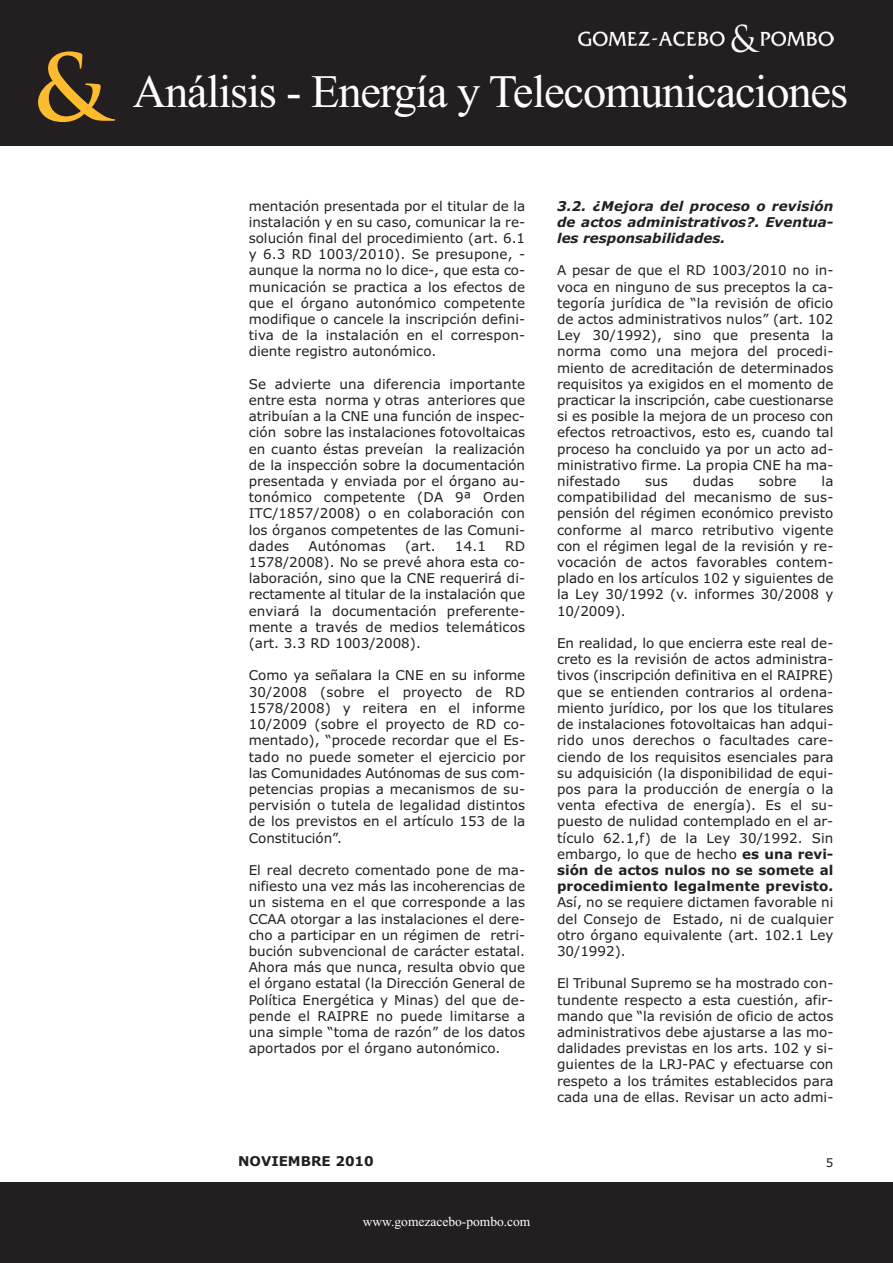
<style>
.page{position:relative;width:893px;height:1263px;background:#fff}
.page>*{position:absolute;margin:0;border:0;box-sizing:border-box;transform-origin:0 0}
.t1{font:46.5px "Times New Roman";letter-spacing:-.025em;color:#fff}
.t2{font:13.5px/16.2px "Verdana";color:#231f20;text-align:justify}
.t3{font:italic 700 13.5px/16.2px "Verdana";color:#231f20;text-align:justify}
.t4{font:13.5px "Times New Roman";color:#fff}
.t5{font:700 13.5px "Verdana";color:#231f20}
.t6{font:12px "Verdana";color:#231f20}
.s1{font-family:"Trajan Pro";font-weight:700;font-size:90px;color:#fdbb2e}
.s2{font-weight:700}
</style>
<div class="page">
<div style="left:0;top:0;width:893px;height:146px;background:#231f20"></div>
<img style="left:578px;top:24px;width:255px;height:29px">
<div style="left:0;top:1183px;width:893px;height:80px;background:#231f20"></div>
<h1 class="t1" style="left:33px;top:64px;width:817px"><span class="s1">&amp;</span> Análisis - Energía y Telecomunicaciones</h1>
<p class="t2" style="left:249px;top:198px;width:278px">mentación presentada por el titular de la instalación y en su caso, comunicar la re&shy;solución final del procedimiento (art. 6.1 y 6.3 RD 1003/2010). Se presupone, - aunque la norma no lo dice-, que esta co&shy;municación se practica a los efectos de que el órgano autonómico competente modifique o cancele la inscripción defini&shy;tiva de la instalación en el correspon&shy;diente registro autonómico.</p>
<p class="t2" style="left:249px;top:376px;width:278px">Se advierte una diferencia importante entre esta norma y otras anteriores que atribuían a la CNE una función de inspec&shy;ción sobre las instalaciones fotovoltaicas en cuanto éstas preveían la realización de la inspección sobre la documentación presentada y enviada por el órgano au&shy;tonómico competente (DA 9ª Orden ITC/1857/2008) o en colaboración con los órganos competentes de las Comuni&shy;dades</p>
<p class="t2" style="left:308px;top:538px;width:79px">Autónomas</p>
<p class="t2" style="left:405px;top:538px;width:32px">(art.</p>
<p class="t2" style="left:455px;top:538px;width:33px">14.1</p>
<p class="t2" style="left:249px;top:538px;width:278px;text-indent:256px">RD 1578/2008). No se prevé ahora esta co&shy;laboración, sino que la CNE requerirá di&shy;rectamente al titular de la instalación que enviará la documentación preferente&shy;mente a través de medios telemáticos (art. 3.3 RD 1003/2008).</p>
<p class="t2" style="left:249px;top:668px;width:278px">Como ya señalara la CNE en su informe 30/2008 (sobre el proyecto de RD 1578/2008) y reitera en el informe 10/2009 (sobre el proyecto de RD co&shy;mentado), “procede recordar que el Es&shy;tado no puede someter el ejercicio por las Comunidades Autónomas de sus com&shy;petencias propias a mecanismos de su&shy;pervisión o tutela de legalidad distintos de los previstos en el artículo 153 de la Constitución”.</p>
<p class="t2" style="left:249px;top:862px;width:278px">El real decreto comentado pone de ma&shy;nifiesto una vez más las incoherencias de un sistema en el que corresponde a las CCAA otorgar a las instalaciones el dere&shy;cho a participar en un régimen de retri&shy;bución subvencional de carácter estatal.<br>Ahora más que nunca, resulta obvio que el órgano estatal (la Dirección General de Política Energética y Minas) del que de&shy;pende el RAIPRE no puede limitarse a una simple “toma de razón” de los datos aportados por el órgano autonómico.</p>
<p class="t3" style="left:557px;top:198px;width:278px">3.2. ¿Mejora del proceso o revisión de actos administrativos?. Eventua&shy;les responsabilidades.</p>
<p class="t2" style="left:557px;top:263px;width:278px">A pesar de que el RD 1003/2010 no in&shy;voca en ninguno de sus preceptos la ca&shy;tegoría jurídica de “la revisión de oficio de actos administrativos nulos” (art. 102<br>Ley 30/1992), sino que presenta la norma como una mejora del procedi&shy;miento de acreditación de determinados requisitos ya exigidos en el momento de practicar la inscripción, cabe cuestionarse si es posible la mejora de un proceso con efectos retroactivos, esto es, cuando tal proceso ha concluido ya por un acto ad&shy;ministrativo firme. La propia CNE ha ma&shy;nifestado</p>
<p class="t2" style="left:557px;top:473px;width:278px;text-indent:264px">la compatibilidad del mecanismo de sus&shy;pensión del régimen económico previsto conforme al marco retributivo vigente con el régimen legal de la revisión y re&shy;vocación de actos favorables contem&shy;plado en los artículos 102 y siguientes de la Ley 30/1992 (v. informes 30/2008 y 10/2009).</p>
<p class="t2" style="left:557px;top:635px;width:278px">En realidad, lo que encierra este real de&shy;creto es la revisión de actos administra&shy;tivos (inscripción definitiva en el RAIPRE) que se entienden contrarios al ordena&shy;miento jurídico, por los que los titulares de instalaciones fotovoltaicas han adqui&shy;rido unos derechos o facultades care&shy;ciendo de los requisitos esenciales para su adquisición (la disponibilidad de equi&shy;pos para la producción de energía o la venta efectiva de energía). Es el su&shy;puesto de nulidad contemplado en el ar&shy;tículo 62.1,f) de la Ley 30/1992. Sin embargo, lo que de hecho <span class="s2">es una revi&shy;sión de actos nulos no se somete al procedimiento legalmente previsto.</span></p>
<p class="t2" style="left:557px;top:894px;width:278px">Así, no se requiere dictamen favorable ni del Consejo de Estado, ni de cualquier otro órgano equivalente (art. 102.1 Ley 30/1992).</p>
<p class="t2" style="left:557px;top:975px;width:278px">El Tribunal Supremo se ha mostrado con&shy;tundente respecto a esta cuestión, afir&shy;mando que “la revisión de oficio de actos administrativos debe ajustarse a las mo&shy;dalidades previstas en los arts. 102 y si&shy;guientes de la LRJ-PAC y efectuarse con respeto a los trámites establecidos para cada una de ellas. Revisar un acto admi-</p>
<p class="t2" style="left:645px;top:473px;width:24px">sus</p>
<p class="t2" style="left:693px;top:473px;width:43px">dudas</p>
<p class="t2" style="left:759px;top:473px;width:39px">sobre</p>
<p class="t5" style="left:238px;top:1154px;width:137px">NOVIEMBRE 2010</p>
<p class="t6" style="left:826px;top:1155px;width:9px">5</p>
<p class="t4" style="left:363px;top:1213px;width:169px">www.gomezacebo-pombo.com</p>
</div>
